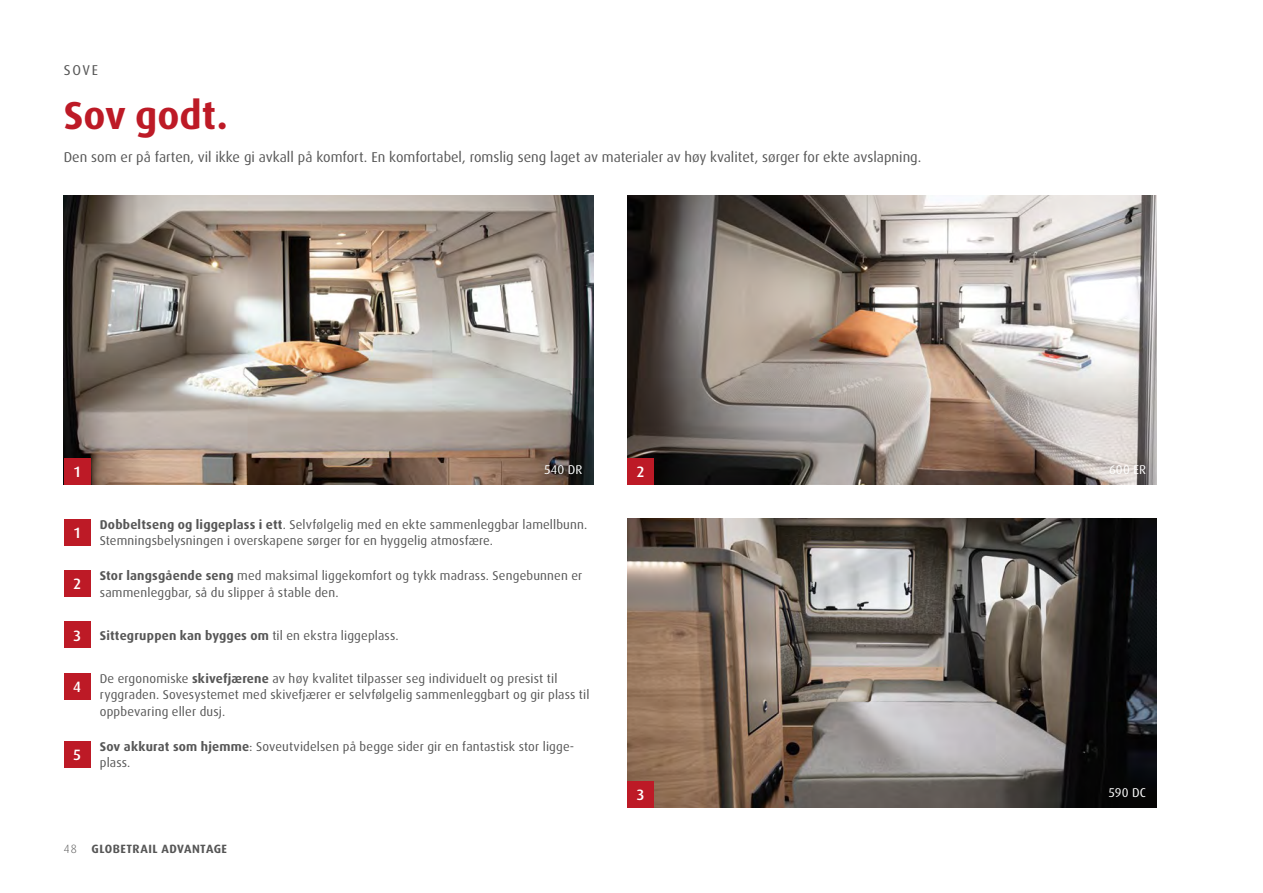
<style>
.page{position:relative;width:1263px;height:893px;background:#fff}
.page>*{position:absolute;margin:0;border:0;box-sizing:border-box;transform-origin:0 0}
.t1{font:700 39px "Dax Pro";color:#bd1a26}
.t2{font:500 15px "Dax Pro";color:#fff}
.t3{font:14.25px "Dax Pro";color:#565656}
.t4{font:12.75px/16.5px "Dax Pro";letter-spacing:.015em;color:#565656}
.t5{font:700 12.75px "Dax Pro";letter-spacing:.015em;color:#565656}
.t6{font:12.75px "Dax Pro";letter-spacing:.015em;color:#fff}
.t7{font:700 12px "Dax Pro";letter-spacing:.04em;color:#565656}
.s1{font-weight:700}
.s2{font-weight:400}
.s3{font-weight:300}
</style>
<div class="page">
<img style="left:64px;top:196px;width:529px;height:289px">
<img style="left:627px;top:196px;width:530px;height:289px">
<img style="left:627px;top:519px;width:530px;height:289px">
<div style="left:64px;top:458px;width:27px;height:27px;background:#bd1a26"></div>
<div style="left:627px;top:781px;width:27px;height:27px;background:#bd1a26"></div>
<div style="left:627px;top:458px;width:27px;height:27px;background:#bd1a26"></div>
<div style="left:64px;top:519px;width:27px;height:27px;background:#bd1a26"></div>
<div style="left:64px;top:570px;width:27px;height:27px;background:#bd1a26"></div>
<div style="left:64px;top:621px;width:27px;height:27px;background:#bd1a26"></div>
<div style="left:64px;top:673px;width:27px;height:27px;background:#bd1a26"></div>
<div style="left:64px;top:741px;width:27px;height:26px;background:#bd1a26"></div>
<p class="t3" style="left:64px;top:61px;width:36px">SOVE</p>
<h1 class="t1" style="left:64px;top:90px;width:165px">Sov godt.</h1>
<p class="t3" style="left:64px;top:148px;width:857px">Den som er på farten, vil ikke gi avkall på komfort. En komfortabel, romslig seng laget av materialer av høy kvalitet, sørger for ekte avslapning.</p>
<p class="t2" style="left:74px;top:462px;width:8px">1</p>
<p class="t2" style="left:74px;top:523px;width:8px">1</p>
<p class="t2" style="left:73px;top:574px;width:9px">2</p>
<p class="t2" style="left:73px;top:626px;width:9px">3</p>
<p class="t2" style="left:73px;top:677px;width:9px">4</p>
<p class="t2" style="left:73px;top:745px;width:9px">5</p>
<p class="t6" style="left:544px;top:462px;width:40px">540 DR</p>
<p class="t4" style="left:100px;top:516px;width:487px"><span class="s1">Dobbeltseng og liggeplass i ett</span>. Selvfølgelig med en ekte sammenleggbar lamellbunn.<br>Stemningsbelysningen i overskapene sørger for en hyggelig atmosfære.</p>
<p class="t4" style="left:100px;top:567px;width:484px"><span class="s1">Stor langsgående seng</span> med maksimal liggekomfort og tykk madrass. Sengebunnen er sammenleggbar, så du slipper å stable den.</p>
<p class="t5" style="left:100px;top:627px;width:299px">Sittegruppen kan bygges om <span class="s2">til en ekstra liggeplass.</span></p>
<p class="t4" style="left:100px;top:670px;width:491px">De ergonomiske <span class="s1">skivefjærene</span> av høy kvalitet tilpasser seg individuelt og presist til ryggraden. Sovesystemet med skivefjærer er selvfølgelig sammenleggbart og gir plass til oppbevaring eller dusj.</p>
<p class="t4" style="left:100px;top:738px;width:476px"><span class="s1">Sov akkurat som hjemme</span>: Soveutvidelsen på begge sider gir en fantastisk stor ligge&shy;plass.</p>
<p class="t7" style="left:64px;top:841px;width:165px"><span class="s3">48</span> GLOBETRAIL ADVANTAGE</p>
<p class="t2" style="left:637px;top:462px;width:9px">2</p>
<p class="t2" style="left:637px;top:785px;width:9px">3</p>
<p class="t6" style="left:1109px;top:462px;width:38px">600 ER</p>
<p class="t6" style="left:1109px;top:785px;width:39px">590 DC</p>
</div>
